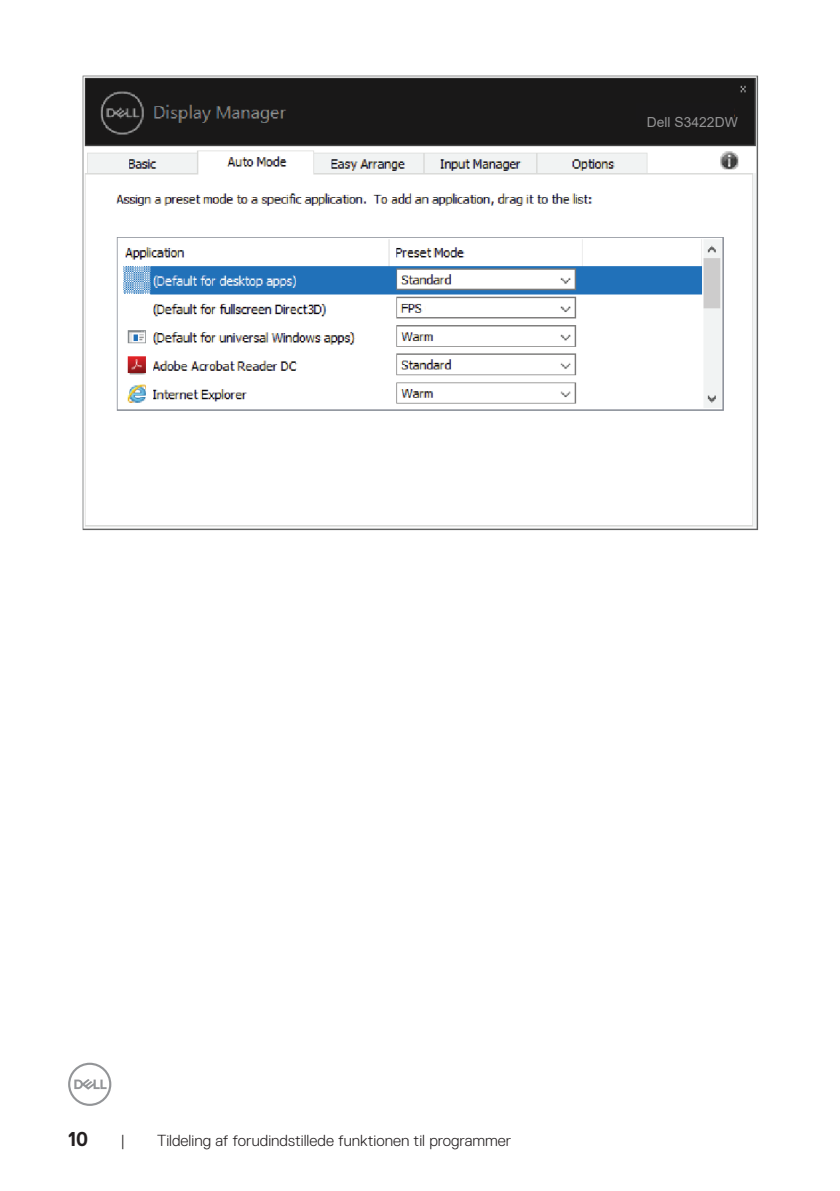
<style>
.page{position:relative;width:840px;height:1191px;background:#fff}
.page>*{position:absolute;margin:0;border:0;box-sizing:border-box;transform-origin:0 0}
.t1{font:700 20px "Dell Replica";color:#231f20}
.t2{font:300 16px "Dell Replica";color:#231f20}
.t3{font:13.8px "Arial";color:#939394}
</style>
<div class="page">
<svg style="left:68px;top:1062px;width:43px;height:44px"></svg>
<img style="left:82px;top:75px;width:677px;height:455px">
<div style="left:636px;top:104px;width:97px;height:19px;background:#191819"></div>
<p class="t3" style="left:646px;top:113px;width:92px">Dell S3422DW</p>
<p class="t1" style="left:68px;top:1127px;width:22px">10</p>
<p class="t2" style="left:120px;top:1131px;width:6px">|</p>
<p class="t2" style="left:157px;top:1131px;width:355px">Tildeling af forudindstillede funktionen til programmer</p>
</div>
